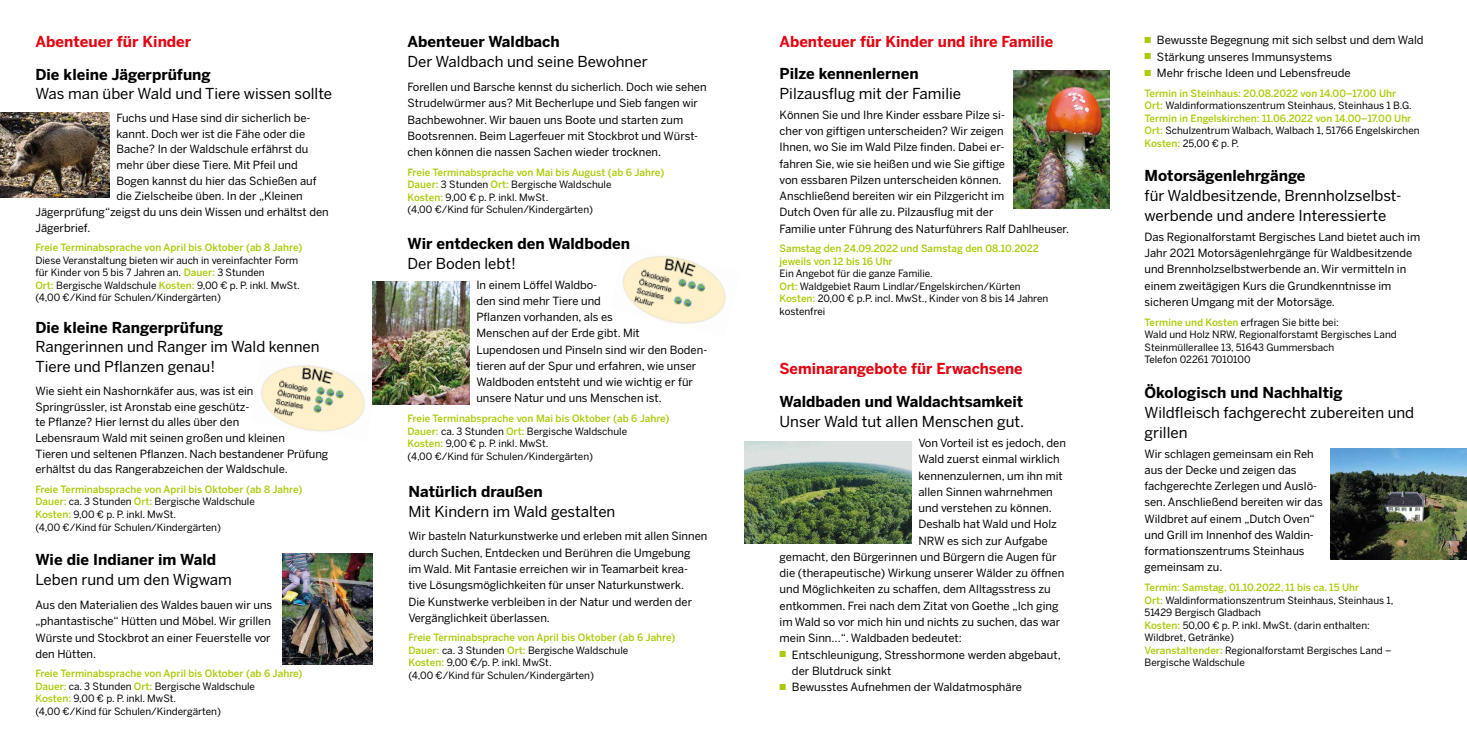
<style>
.page{position:relative;width:1467px;height:745px;background:#fff}
.page>*{position:absolute;margin:0;border:0;box-sizing:border-box;transform-origin:0 0}
.t1{font:15px/20px "Benton Sans";color:#000}
.t2{font:700 15px "Benton Sans";color:#000}
.t3{font:700 15px "Benton Sans";color:#e30613}
.t4{font:11.25px/16.2px "Benton Sans";color:#000}
.t5{font:10px/12.5px "Benton Sans";color:#000}
.t6{font:500 10px/12.5px "Benton Sans";color:#afca0b}
.s1{font-weight:500;color:#afca0b}
.s2{color:#afca0b}
.s3{font-weight:400;color:#000}
</style>
<div class="page">
<img style="left:622px;top:256px;width:104px;height:68px">
<img style="left:261px;top:355px;width:117px;height:77px">
<img style="left:373px;top:281px;width:96px;height:123px">
<img style="left:282px;top:553px;width:90px;height:110px">
<img style="left:0;top:112px;width:109px;height:85px">
<img style="left:744px;top:441px;width:167px;height:102px">
<img style="left:1014px;top:71px;width:95px;height:138px">
<img style="left:1330px;top:448px;width:137px;height:111px">
<h1 class="t3" style="left:35px;top:33px;width:157px">Abenteuer für Kinder</h1>
<h1 class="t2" style="left:35px;top:65px;width:177px">Die kleine Jägerprüfung</h1>
<h1 class="t1" style="left:35px;top:83px;width:298px">Was man über Wald und Tiere wissen sollte</h1>
<p class="t4" style="left:116px;top:110px;width:196px">Fuchs und Hase sind dir sicherlich be-</p>
<p class="t4" style="left:116px;top:125px;width:190px">kannt. Doch wer ist die Fähe oder die</p>
<p class="t4" style="left:116px;top:141px;width:193px">Bache? In der Waldschule erfährst du</p>
<p class="t4" style="left:116px;top:156px;width:183px">mehr über diese Tiere. Mit Pfeil und</p>
<p class="t4" style="left:116px;top:172px;width:202px">Bogen kannst du hier das Schießen auf</p>
<p class="t4" style="left:116px;top:188px;width:188px">die Zielscheibe üben. In der „Kleinen</p>
<p class="t4" style="left:35px;top:203px;width:295px">Jägerprüfung“zeigst du uns dein Wissen und erhältst den</p>
<p class="t4" style="left:35px;top:219px;width:56px">Jägerbrief.</p>
<p class="t6" style="left:35px;top:241px;width:268px">Freie Terminabsprache von April bis Oktober (ab 8 Jahre)</p>
<p class="t5" style="left:35px;top:253px;width:266px">Diese Veranstaltung bieten wir auch in vereinfachter Form für Kinder von 5 bis 7 Jahren an. <span class="s1">Dauer:</span> 3 Stunden<br><span class="s1">Ort:</span> Bergische Waldschule <span class="s1">Kosten:</span> 9,00 € p. P. inkl. MwSt. (4,00 €/Kind für Schulen/Kindergärten)</p>
<h1 class="t2" style="left:35px;top:318px;width:189px">Die kleine Rangerprüfung</h1>
<h1 class="t1" style="left:35px;top:336px;width:286px">Rangerinnen und Ranger im Wald kennen<br>Tiere und Pflanzen genau!</h1>
<p class="t4" style="left:35px;top:383px;width:294px;line-height:15.6px">Wie sieht ein Nashornkäfer aus, was ist ein<br>Springrüssler, ist Aronstab eine geschütz-<br>te Pflanze? Hier lernst du alles über den<br>Lebensraum Wald mit seinen großen und kleinen<br>Tieren und seltenen Pflanzen. Nach bestandener Prüfung erhältst du das Rangerabzeichen der Waldschule.</p>
<p class="t5" style="left:35px;top:482px;width:268px"><span class="s1">Freie Terminabsprache von April bis Oktober (ab 8 Jahre)<br>Dauer:</span> ca. 3 Stunden <span class="s1">Ort:</span> Bergische Waldschule<br><span class="s1">Kosten:</span> 9,00 € p. P. inkl. MwSt.<br>(4,00 €/Kind für Schulen/Kindergärten)</p>
<h1 class="t2" style="left:35px;top:550px;width:182px">Wie die Indianer im Wald</h1>
<h1 class="t1" style="left:35px;top:569px;width:198px">Leben rund um den Wigwam</h1>
<p class="t4" style="left:35px;top:596px;width:238px">Aus den Materialien des Waldes bauen wir uns „phantastische“ Hütten und Möbel. Wir grillen Würste und Stockbrot an einer Feuerstelle vor den Hütten.</p>
<p class="t5" style="left:35px;top:667px;width:269px"><span class="s1">Freie Terminabsprache von April bis Oktober (ab 6 Jahre)<br>Dauer:</span> ca. 3 Stunden <span class="s1">Ort:</span> Bergische Waldschule<br><span class="s1">Kosten:</span> 9,00 € p. P. inkl. MwSt.<br>(4,00 €/Kind für Schulen/Kindergärten)</p>
<h1 class="t2" style="left:407px;top:33px;width:154px">Abenteuer Waldbach</h1>
<h1 class="t1" style="left:407px;top:52px;width:242px">Der Waldbach und seine Bewohner</h1>
<p class="t4" style="left:407px;top:79px;width:301px">Forellen und Barsche kennst du sicherlich. Doch wie sehen Strudelwürmer aus? Mit Becherlupe und Sieb fangen wir Bachbewohner. Wir bauen uns Boote und starten zum Bootsrennen. Beim Lagerfeuer mit Stockbrot und Würst&shy;chen können die nassen Sachen wieder trocknen.</p>
<p class="t5" style="left:407px;top:166px;width:258px"><span class="s1">Freie Terminabsprache von Mai bis August (ab 6 Jahre)<br>Dauer:</span> 3 Stunden <span class="s1">Ort:</span> Bergische Waldschule<br><span class="s1">Kosten:</span> 9,00 € p. P. inkl. MwSt.<br>(4,00 €/Kind für Schulen/Kindergärten)</p>
<h1 class="t2" style="left:407px;top:234px;width:224px">Wir entdecken den Waldboden</h1>
<h1 class="t1" style="left:407px;top:253px;width:110px">Der Boden lebt!</h1>
<p class="t4" style="left:476px;top:276px;width:232px">In einem Löffel Waldbo-<br>den sind mehr Tiere und<br>Pflanzen vorhanden, als es<br>Menschen auf der Erde gibt. Mit<br>Lupendosen und Pinseln sind wir den Boden&shy;tieren auf der Spur und erfahren, wie unser Waldboden entsteht und wie wichtig er für unsere Natur und uns Menschen ist.</p>
<p class="t5" style="left:407px;top:412px;width:264px"><span class="s1">Freie Terminabsprache von Mai bis Oktober (ab 6 Jahre)<br>Dauer:</span> ca. 3 Stunden <span class="s1">Ort:</span> Bergische Waldschule<br><span class="s1">Kosten:</span> 9,00 € p. P. inkl. MwSt.<br>(4,00 €/Kind für Schulen/Kindergärten)</p>
<h1 class="t2" style="left:408px;top:482px;width:136px">Natürlich draußen</h1>
<h1 class="t1" style="left:408px;top:500px;width:209px">Mit Kindern im Wald gestalten</h1>
<p class="t4" style="left:408px;top:527px;width:301px">Wir basteln Naturkunstwerke und erleben mit allen Sinnen durch Suchen, Entdecken und Berühren die Umgebung<br>im Wald. Mit Fantasie erreichen wir in Teamarbeit krea&shy;tive Lösungsmöglichkeiten für unser Naturkunstwerk.<br>Die Kunstwerke verbleiben in der Natur und werden der Vergänglichkeit überlassen.</p>
<p class="t5" style="left:408px;top:631px;width:269px"><span class="s1">Freie Terminabsprache von April bis Oktober (ab 6 Jahre)<br>Dauer:</span> ca. 3 Stunden <span class="s1">Ort:</span> Bergische Waldschule<br><span class="s1">Kosten:</span> 9,00 €/p. P. inkl. MwSt.<br>(4,00 €/Kind für Schulen/Kindergärten)</p>
<h1 class="t3" style="left:780px;top:33px;width:275px">Abenteuer für Kinder und ihre Familie</h1>
<h1 class="t2" style="left:780px;top:65px;width:141px">Pilze kennenlernen</h1>
<h1 class="t1" style="left:780px;top:83px;width:183px">Pilzausflug mit der Familie</h1>
<p class="t4" style="left:780px;top:106px;width:291px">Können Sie und Ihre Kinder essbare Pilze si-<br>cher von giftigen unterscheiden? Wir zeigen<br>Ihnen, wo Sie im Wald Pilze finden. Dabei er-<br>fahren Sie, wie sie heißen und wie Sie giftige<br>von essbaren Pilzen unterscheiden können.<br>Anschließend bereiten wir ein Pilzgericht im<br>Dutch Oven für alle zu. Pilzausflug mit der<br>Familie unter Führung des Naturführers Ralf Dahlheuser.</p>
<p class="t6" style="left:780px;top:242px;width:261px">Samstag den 24.09.2022 und Samstag den 08.10.2022 jeweils von 12 bis 16 Uhr</p>
<p class="t5" style="left:780px;top:267px;width:270px">Ein Angebot für die ganze Familie.<br><span class="s1">Ort:</span> Waldgebiet Raum Lindlar/Engelskirchen/Kürten <span class="s1">Kosten:</span> 20,00 € p.P. incl. MwSt., Kinder von 8 bis 14 Jahren kostenfrei</p>
<h1 class="t3" style="left:780px;top:359px;width:245px">Seminarangebote für Erwachsene</h1>
<h1 class="t2" style="left:780px;top:392px;width:245px">Waldbaden und Waldachtsamkeit</h1>
<h1 class="t1" style="left:780px;top:411px;width:246px">Unser Wald tut allen Menschen gut.</h1>
<p class="t4" style="left:918px;top:434px;width:149px">Von Vorteil ist es jedoch, den</p>
<p class="t4" style="left:918px;top:450px;width:143px">Wald zuerst einmal wirklich</p>
<p class="t4" style="left:918px;top:467px;width:146px">kennenzulernen, um ihn mit</p>
<p class="t4" style="left:918px;top:483px;width:136px">allen Sinnen wahrnehmen</p>
<p class="t4" style="left:918px;top:499px;width:135px">und verstehen zu können.</p>
<p class="t4" style="left:918px;top:515px;width:140px">Deshalb hat Wald und Holz</p>
<p class="t4" style="left:918px;top:532px;width:131px">NRW es sich zur Aufgabe</p>
<p class="t4" style="left:780px;top:548px;width:278px">gemacht, den Bürgerinnen und Bürgern die Augen für</p>
<p class="t4" style="left:780px;top:564px;width:286px">die (therapeutische) Wirkung unserer Wälder zu öffnen</p>
<p class="t4" style="left:780px;top:580px;width:273px">und Möglichkeiten zu schaffen, dem Alltagsstress zu</p>
<p class="t4" style="left:780px;top:597px;width:281px">entkommen. Frei nach dem Zitat von Goethe „Ich ging</p>
<p class="t4" style="left:780px;top:613px;width:282px">im Wald so vor mich hin und nichts zu suchen, das war</p>
<p class="t4" style="left:780px;top:629px;width:184px">mein Sinn...“. Waldbaden bedeutet:</p>
<p class="t4" style="left:792px;top:645px;width:270px;text-indent:-12px"><span class="s2">■</span> Entschleunigung, Stresshormone werden abgebaut, der Blutdruck sinkt</p>
<p class="t4" style="left:780px;top:678px;width:244px"><span class="s2">■</span> Bewusstes Aufnehmen der Waldatmosphäre</p>
<p class="t4" style="left:1144px;top:32px;width:281px"><span class="s2">■</span> Bewusste Begegnung mit sich selbst und dem Wald</p>
<p class="t4" style="left:1144px;top:48px;width:189px"><span class="s2">■</span> Stärkung unseres Immunsystems</p>
<p class="t4" style="left:1144px;top:65px;width:208px"><span class="s2">■</span> Mehr frische Ideen und Lebensfreude</p>
<p class="t6" style="left:1144px;top:86px;width:277px">Termin in Steinhaus: 20.08.2022 von 14.00–17.00 Uhr<br>Ort: <span class="s3">Waldinformationszentrum Steinhaus, Steinhaus 1 B.G.<br></span>Termin in Engelskirchen: 11.06.2022 von 14.00–17.00 Uhr Ort: <span class="s3">Schulzentrum Walbach, Walbach 1, 51766 Engelskirchen </span>Kosten: <span class="s3">25,00 € p. P.</span></p>
<h1 class="t2" style="left:1144px;top:166px;width:163px">Motorsägenlehrgänge</h1>
<h1 class="t1" style="left:1144px;top:185px;width:259px">für Waldbesitzende, Brennholzselbst&shy;werbende und andere Interessierte</h1>
<p class="t4" style="left:1144px;top:228px;width:277px">Das Regionalforstamt Bergisches Land bietet auch im Jahr 2021 Motorsägenlehrgänge für Waldbesitzende und Brennholzselbstwerbende an. Wir vermitteln in einem zweitägigen Kurs die Grundkenntnisse im sicheren Umgang mit der Motorsäge.</p>
<p class="t5" style="left:1144px;top:315px;width:254px"><span class="s1">Termine und Kosten</span> erfragen Sie bitte bei:<br>Wald und Holz NRW, Regionalforstamt Bergisches Land Steinmüllerallee 13, 51643 Gummersbach<br>Telefon 02261 7010100</p>
<h1 class="t2" style="left:1144px;top:383px;width:200px">Ökologisch und Nachhaltig</h1>
<h1 class="t1" style="left:1144px;top:402px;width:271px">Wildfleisch fachgerecht zubereiten und grillen</h1>
<p class="t4" style="left:1144px;top:445px;width:180px">Wir schlagen gemeinsam ein Reh aus der Decke und zeigen das fachgerechte Zerlegen und Auslö&shy;sen. Anschließend bereiten wir das<br>Wildbret auf einem „Dutch Oven“ und Grill im Innenhof des Waldin&shy;formationszentrums Steinhaus gemeinsam zu.</p>
<p class="t5" style="left:1144px;top:580px;width:251px"><span class="s1">Termin: Samstag, 01.10.2022, 11 bis ca. 15 Uhr<br>Ort:</span> Waldinformationszentrum Steinhaus, Steinhaus 1, 51429 Bergisch Gladbach<br><span class="s1">Kosten:</span> 50,00 € p. P. inkl. MwSt. (darin enthalten:<br>Wildbret, Getränke)<br><span class="s1">Veranstaltender:</span> Regionalforstamt Bergisches Land – Bergische Waldschule</p>
</div>
